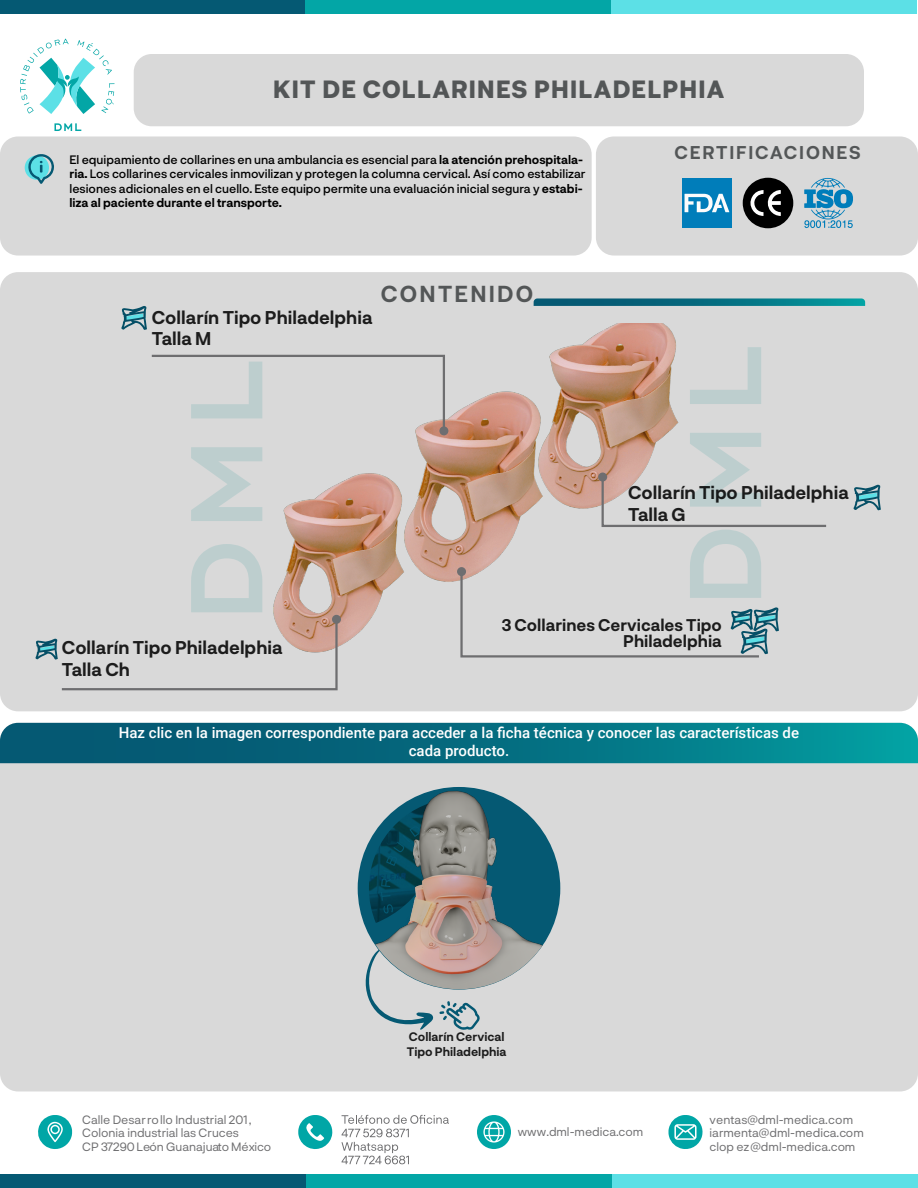
<style>
.page{position:relative;width:918px;height:1188px;background:#fff}
.page>*{position:absolute;margin:0;border:0;box-sizing:border-box;transform-origin:0 0}
.t1{font:800 24px "Neurial Grotesk";letter-spacing:.05em;color:#535657}
.t2{font:700 22.5px "Neurial Grotesk";letter-spacing:.1em;color:#535657}
.t3{font:700 18px/21.6px "Neurial Grotesk";color:#1c1c1c}
.t4{font:700 18px "Neurial Grotesk";letter-spacing:.1em;color:#535657}
.t5{font:700 16.5px "Neurial Grotesk";color:#1c1c1c}
.t6{font:500 15px/18px "Roboto";color:#fff;text-align:center}
.t7{font:500 12px/14.4px "Neurial Grotesk";color:#000}
.t8{font:12px/13.5px "Neurial Grotesk";color:#6e6e70}
.t9{font:700 12px/14.4px "Neurial Grotesk";color:#1c1c1c}
.s1{font-weight:700}
</style>
<div class="page">
<svg style="left:20px;top:39px;width:94px;height:75px"></svg>
<svg style="left:54px;top:123px;width:27px;height:8px"></svg>
<div style="left:305px;top:0;width:306px;height:14px;background:#03a6a6"></div>
<div style="left:611px;top:0;width:306px;height:14px;background:#5ce0e6"></div>
<div style="left:0;top:0;width:305px;height:14px;background:#055973"></div>
<div style="left:306px;top:1174px;width:306px;height:14px;background:#03a6a6"></div>
<div style="left:612px;top:1174px;width:306px;height:14px;background:#5ce0e6"></div>
<div style="left:0;top:1174px;width:306px;height:14px;background:#055973"></div>
<svg style="left:341px;top:1115px;width:108px;height:49px"></svg>
<svg style="left:38px;top:1115px;width:34px;height:34px"></svg>
<div style="left:52px;top:1126px;width:6px;height:7px;background:#00a6a6;border-radius:50%"></div>
<svg style="left:298px;top:1115px;width:35px;height:34px"></svg>
<svg style="left:669px;top:1115px;width:34px;height:34px"></svg>
<svg style="left:477px;top:1115px;width:34px;height:34px"></svg>
<div style="left:0;top:723px;width:918px;height:368px;background:#d9d9d9;border-radius:18px"></div>
<div style="left:134px;top:54px;width:730px;height:72px;background:#d9d9d9;border-radius:18px"></div>
<div style="left:596px;top:136px;width:322px;height:120px;background:#d9d9d9;border-radius:18px"></div>
<div style="left:0;top:136px;width:592px;height:120px;background:#d9d9d9;border-radius:18px"></div>
<div style="left:0;top:272px;width:918px;height:439px;background:#d9d9d9;border-radius:18px"></div>
<img style="left:283px;top:323px;width:396px;height:323px">
<svg style="left:439px;top:426px;width:9px;height:9px"></svg>
<div style="left:332px;top:615px;width:9px;height:9px;background:#6e6e70;border-radius:50%"></div>
<svg style="left:457px;top:567px;width:9px;height:9px"></svg>
<svg style="left:0;top:723px;width:918px;height:40px;background:#057183"></svg>
<svg style="left:690px;top:347px;width:71px;height:57px"></svg>
<svg style="left:191px;top:447px;width:71px;height:74px"></svg>
<svg style="left:151px;top:354px;width:295px;height:79px"></svg>
<div style="left:25px;top:156px;width:24px;height:24px;background:#5ce0e6;border-radius:50%"></div>
<svg style="left:28px;top:154px;width:26px;height:30px"></svg>
<div style="left:743px;top:178px;width:50px;height:50px;background:#000;border-radius:50%"></div>
<svg style="left:750px;top:190px;width:31px;height:26px"></svg>
<div style="left:682px;top:178px;width:50px;height:50px;background:#007dba"></div>
<svg style="left:685px;top:194px;width:44px;height:18px"></svg>
<svg style="left:804px;top:178px;width:49px;height:50px"></svg>
<svg style="left:534px;top:298px;width:331px;height:8px;background:#137788"></svg>
<svg style="left:459px;top:433px;width:368px;height:225px"></svg>
<svg style="left:35px;top:544px;width:304px;height:147px"></svg>
<svg style="left:121px;top:306px;width:26px;height:24px"></svg>
<svg style="left:853px;top:484px;width:28px;height:26px"></svg>
<svg style="left:365px;top:949px;width:115px;height:81px"></svg>
<img style="left:358px;top:787px;width:202px;height:202px;border-radius:101px">
<h1 class="t1" style="left:273px;top:72px;width:453px">KIT DE COLLARINES PHILADELPHIA</h1>
<p class="t7" style="left:69px;top:152px;width:518px">El equipamiento de collarines en una ambulancia es esencial para <span class="s1">la atención prehospitala&shy;ria.</span> Los collarines cervicales inmovilizan y protegen la columna cervical. Así como estabilizar lesiones adicionales en el cuello. Este equipo permite una evaluación inicial segura y <span class="s1">estabi&shy;liza al paciente durante el transporte.</span></p>
<h3 class="t3" style="left:152px;top:305px;width:222px">Collarín Tipo Philadelphia<br>Talla M</h3>
<h2 class="t2" style="left:381px;top:278px;width:154px">CONTENIDO</h2>
<h3 class="t4" style="left:675px;top:139px;width:188px">CERTIFICACIONES</h3>
<h3 class="t3" style="left:628px;top:481px;width:222px">Collarín Tipo Philadelphia<br>Talla G</h3>
<h3 class="t5" style="left:502px;top:613px;width:222px">3 Collarines Cervicales Tipo</h3>
<h3 class="t3" style="left:62px;top:636px;width:222px">Collarín Tipo Philadelphia</h3>
<h3 class="t5" style="left:623px;top:630px;width:100px">Philadelphia</h3>
<h3 class="t3" style="left:62px;top:658px;width:70px">Talla Ch</h3>
<p class="t6" style="left:119px;top:723px;width:682px">Haz clic en la imagen correspondiente para acceder a la ficha técnica y conocer las características de cada producto.</p>
<p class="t8" style="left:82px;top:1112px;width:190px">Calle Desarrollo Industrial 201,<br>Colonia industrial las Cruces<br>CP 37290 León Guanajuato México</p>
<p class="t9" style="left:407px;top:1029px;width:101px">Collarín Cervical<br>Tipo Philadelphia</p>
<p class="t8" style="left:518px;top:1125px;width:127px">www.dml-medica.com</p>
<p class="t8" style="left:710px;top:1112px;width:156px">ventas@dml-medica.com iarmenta@dml-medica.com clop ez@dml-medica.com</p>
</div>
